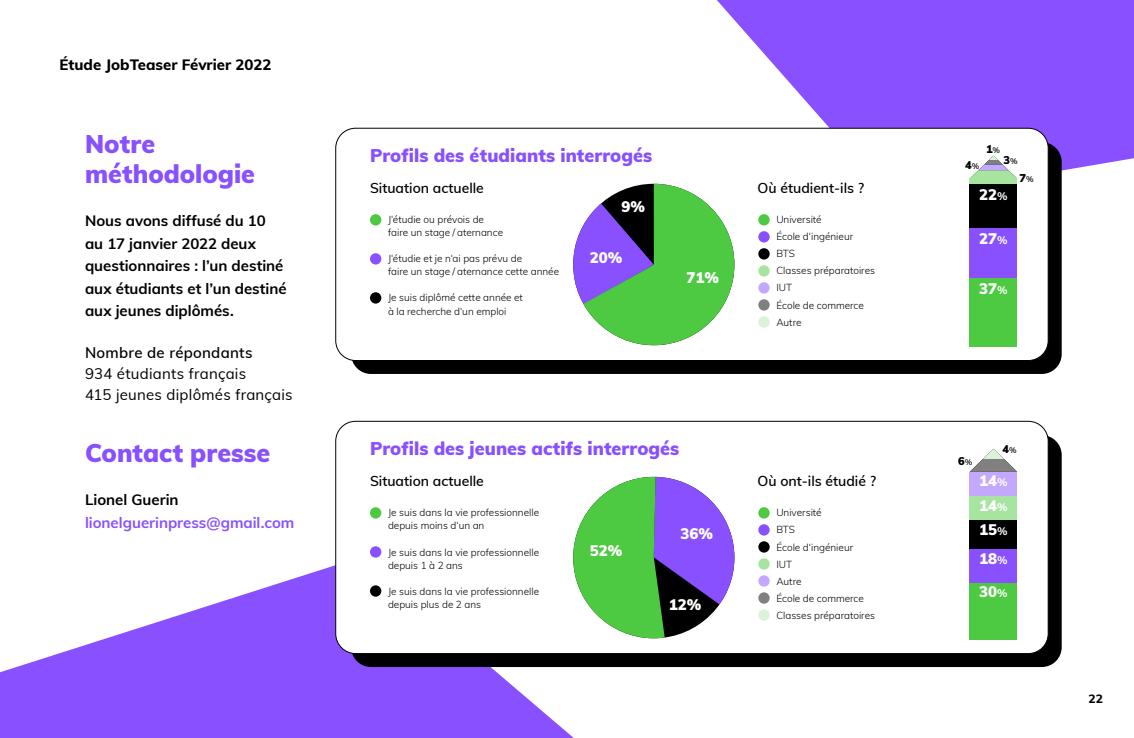
<style>
.page{position:relative;width:1134px;height:738px;background:#fff}
.page>*{position:absolute;margin:0;border:0;box-sizing:border-box;transform-origin:0 0}
.t1{font:900 25px/30px "Muli";color:#8850ff}
.t2{font:900 18px "Muli";color:#8850ff}
.t3{font:700 15px/22.4px "Muli";color:#000}
.t4{font:15px/21px "Muli";letter-spacing:.015em;color:#000}
.t5{font:900 15px "Muli";color:#fff}
.t6{font:700 15px "Muli";color:#8850ff}
.t7{font:800 15px "Muli";color:#000}
.t8{font:600 15px "Muli";letter-spacing:.015em;color:#000}
.t9{font:600 14px "Muli";color:#000}
.t10{font:800 12px "Muli";color:#000}
.t11{font:900 11px "Muli";color:#000}
.t12{font:300 10px/17px "Muli";color:#000}
.s1{font-weight:600;font-size:8px}
.s2{font-weight:700;font-size:11px}
</style>
<div class="page">
<svg style="left:0;top:565px;width:1062px;height:172px"></svg>
<svg style="left:457px;top:0;width:677px;height:171px;fill:#8850ff"></svg>
<div style="left:351px;top:142px;width:711px;height:231px;background:#000;border-radius:20px"></div>
<div style="left:336px;top:128px;width:712px;height:232px;background:#fff;border-radius:20px"></div>
<div style="left:335px;top:128px;width:714px;height:233px;border:1px solid #000;border-radius:20px"></div>
<div style="left:969px;top:178px;width:48px;height:84px;background:#000"></div>
<svg style="left:970px;top:155px;width:47px;height:23px"></svg>
<div style="left:969px;top:278px;width:48px;height:68px;background:#4dc942"></div>
<svg style="left:573px;top:184px;width:161px;height:161px"></svg>
<div style="left:370px;top:214px;width:11px;height:11px;background:#4dc942;border-radius:50%"></div>
<div style="left:370px;top:253px;width:11px;height:11px;background:#8850ff;border-radius:50%"></div>
<div style="left:370px;top:292px;width:11px;height:11px;background:#000;border-radius:50%"></div>
<div style="left:758px;top:214px;width:12px;height:11px;background:#4dc942;border-radius:50%"></div>
<div style="left:758px;top:231px;width:12px;height:11px;background:#8850ff;border-radius:50%"></div>
<div style="left:758px;top:248px;width:12px;height:11px;background:#000;border-radius:50%"></div>
<div style="left:758px;top:265px;width:12px;height:11px;background:#a6e4a0;border-radius:50%"></div>
<div style="left:758px;top:282px;width:12px;height:11px;background:#c4a8ff;border-radius:50%"></div>
<div style="left:758px;top:299px;width:12px;height:11px;background:#808080;border-radius:50%"></div>
<div style="left:758px;top:316px;width:12px;height:11px;background:#dbf4d9;border-radius:50%"></div>
<div style="left:969px;top:228px;width:48px;height:50px;background:#8850ff"></div>
<div style="left:969px;top:178px;width:48px;height:6px;background:#a6e4a0"></div>
<div style="left:351px;top:435px;width:711px;height:231px;background:#000;border-radius:20px"></div>
<div style="left:336px;top:421px;width:712px;height:232px;background:#fff;border-radius:20px"></div>
<div style="left:335px;top:420px;width:714px;height:233px;border:1px solid #000;border-radius:20px"></div>
<div style="left:969px;top:519px;width:48px;height:29px;background:#000"></div>
<svg style="left:970px;top:448px;width:47px;height:23px"></svg>
<div style="left:969px;top:581px;width:48px;height:58px;background:#4dc942"></div>
<svg style="left:573px;top:476px;width:161px;height:161px"></svg>
<div style="left:370px;top:507px;width:11px;height:11px;background:#4dc942;border-radius:50%"></div>
<div style="left:370px;top:546px;width:11px;height:11px;background:#8850ff;border-radius:50%"></div>
<div style="left:370px;top:585px;width:11px;height:11px;background:#000;border-radius:50%"></div>
<div style="left:758px;top:507px;width:12px;height:11px;background:#4dc942;border-radius:50%"></div>
<div style="left:758px;top:524px;width:12px;height:11px;background:#8850ff;border-radius:50%"></div>
<div style="left:758px;top:541px;width:12px;height:11px;background:#000;border-radius:50%"></div>
<div style="left:758px;top:558px;width:12px;height:11px;background:#a6e4a0;border-radius:50%"></div>
<div style="left:758px;top:575px;width:12px;height:11px;background:#c4a8ff;border-radius:50%"></div>
<div style="left:758px;top:592px;width:12px;height:11px;background:#808080;border-radius:50%"></div>
<div style="left:758px;top:609px;width:12px;height:11px;background:#dbf4d9;border-radius:50%"></div>
<div style="left:969px;top:548px;width:48px;height:34px;background:#8850ff"></div>
<div style="left:969px;top:495px;width:48px;height:24px;background:#a6e4a0"></div>
<div style="left:969px;top:471px;width:48px;height:24px;background:#c4a8ff"></div>
<h3 class="t7" style="left:60px;top:53px;width:214px">Étude JobTeaser Février 2022</h3>
<h1 class="t1" style="left:85px;top:128px;width:171px">Notre méthodologie</h1>
<h3 class="t3" style="left:85px;top:209px;width:203px">Nous avons diffusé du 10 au 17 janvier 2022 deux questionnaires : l’un destiné aux étudiants et l’un destiné aux jeunes diplômés.</h3>
<h3 class="t8" style="left:85px;top:341px;width:169px">Nombre de répondants</h3>
<h3 class="t4" style="left:85px;top:362px;width:209px">934 étudiants français<br>415 jeunes diplômés français</h3>
<h1 class="t1" style="left:85px;top:436px;width:187px">Contact presse</h1>
<h3 class="t3" style="left:85px;top:487px;width:95px">Lionel Guerin</h3>
<h3 class="t6" style="left:85px;top:511px;width:211px">lionelguerinpress@gmail.com</h3>
<h2 class="t2" style="left:370px;top:142px;width:284px">Profils des étudiants interrogés</h2>
<h3 class="t9" style="left:370px;top:177px;width:115px">Situation actuelle</h3>
<h3 class="t9" style="left:758px;top:177px;width:108px">Où étudient-ils ?</h3>
<h3 class="t5" style="left:622px;top:196px;width:25px">9%</h3>
<h3 class="t5" style="left:590px;top:246px;width:34px">20%</h3>
<p class="t12" style="left:388px;top:213px;width:117px;line-height:13px">J‘étudie ou prévois de faire un stage / aternance</p>
<p class="t12" style="left:388px;top:252px;width:173px;line-height:13px">J‘étudie et je n‘ai pas prévu de<br>faire un stage / aternance cette année</p>
<p class="t12" style="left:388px;top:291px;width:136px;line-height:13px">Je suis diplômé cette année et à la recherche d‘un emploi</p>
<p class="t12" style="left:776px;top:211px;width:100px">Université<br>École d‘ingénieur<br>BTS<br>Classes préparatoires<br>IUT<br>École de commerce<br>Autre</p>
<h3 class="t5" style="left:686px;top:266px;width:34px">71%</h3>
<h2 class="t2" style="left:370px;top:434px;width:311px">Profils des jeunes actifs interrogés</h2>
<h3 class="t9" style="left:370px;top:470px;width:115px">Situation actuelle</h3>
<h3 class="t9" style="left:758px;top:470px;width:120px">Où ont-ils étudié ?</h3>
<p class="t12" style="left:388px;top:505px;width:153px;line-height:13px">Je suis dans la vie professionnelle depuis moins d‘un an</p>
<p class="t12" style="left:388px;top:544px;width:153px;line-height:13px">Je suis dans la vie professionnelle depuis 1 à 2 ans</p>
<p class="t12" style="left:388px;top:583px;width:153px;line-height:13px">Je suis dans la vie professionnelle depuis plus de 2 ans</p>
<h3 class="t5" style="left:590px;top:539px;width:34px">52%</h3>
<h3 class="t5" style="left:680px;top:522px;width:34px">36%</h3>
<h3 class="t5" style="left:669px;top:593px;width:34px">12%</h3>
<p class="t12" style="left:776px;top:503px;width:100px">Université<br>BTS<br>École d‘ingénieur<br>IUT<br>Autre<br>École de commerce<br>Classes préparatoires</p>
<p class="t11" style="left:965px;top:156px;width:16px">4<span class="s1">%</span></p>
<p class="t11" style="left:986px;top:141px;width:16px">1<span class="s1">%</span></p>
<p class="t11" style="left:1003px;top:152px;width:16px">3<span class="s1">%</span></p>
<p class="t11" style="left:1019px;top:169px;width:16px">7<span class="s1">%</span></p>
<h3 class="t5" style="left:979px;top:183px;width:30px">22<span class="s2">%</span></h3>
<h3 class="t5" style="left:979px;top:227px;width:30px">27<span class="s2">%</span></h3>
<h3 class="t5" style="left:979px;top:277px;width:30px">37<span class="s2">%</span></h3>
<p class="t11" style="left:958px;top:452px;width:16px">6<span class="s1">%</span></p>
<p class="t11" style="left:1002px;top:441px;width:16px">4<span class="s1">%</span></p>
<h3 class="t5" style="left:979px;top:469px;width:30px">14<span class="s2">%</span></h3>
<h3 class="t5" style="left:979px;top:494px;width:30px">14<span class="s2">%</span></h3>
<h3 class="t5" style="left:979px;top:518px;width:30px">15<span class="s2">%</span></h3>
<h3 class="t5" style="left:979px;top:547px;width:30px">18<span class="s2">%</span></h3>
<h3 class="t5" style="left:979px;top:580px;width:30px">30<span class="s2">%</span></h3>
<p class="t10" style="left:1089px;top:689px;width:16px">22</p>
</div>
